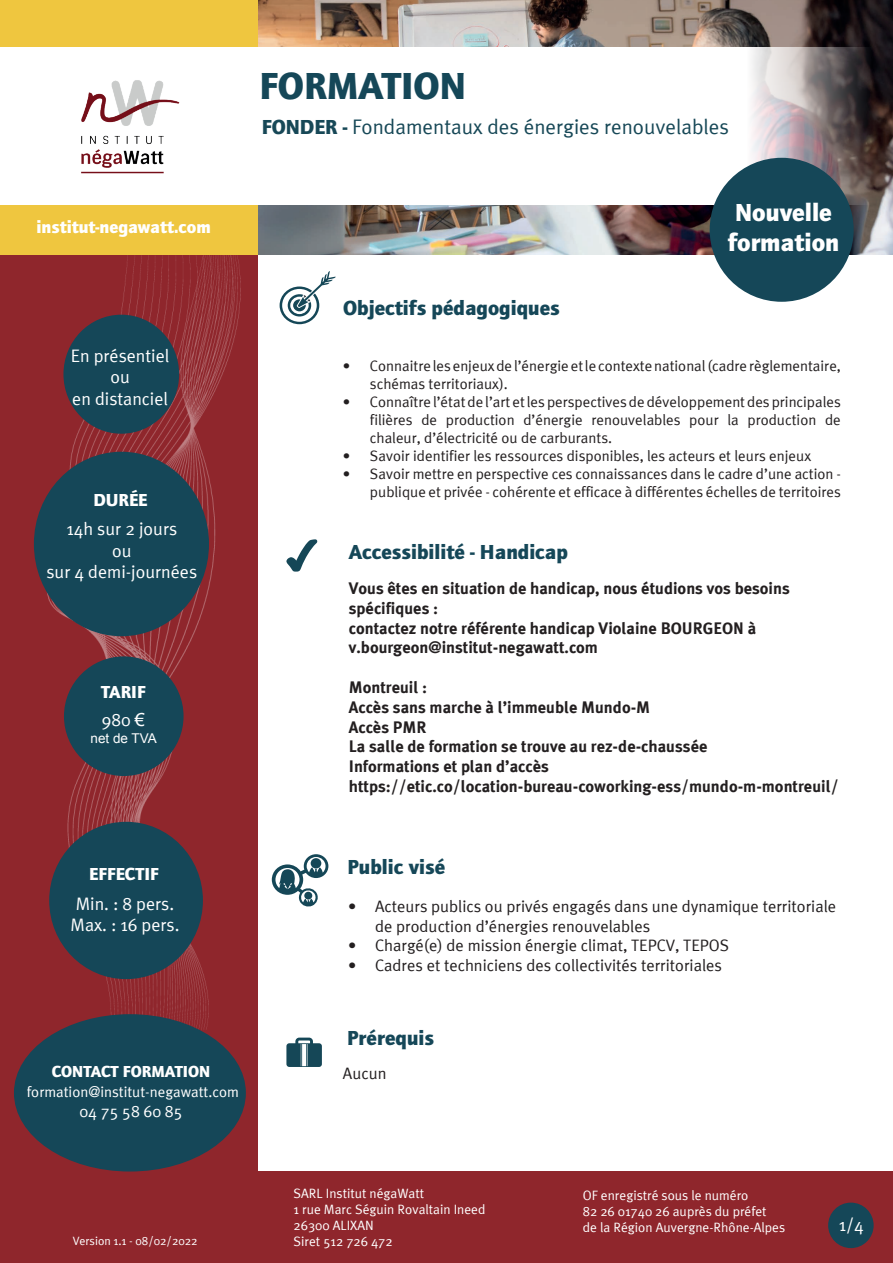
<style>
.page{position:relative;width:893px;height:1263px;background:#fff}
.page>*{position:absolute;margin:0;border:0;box-sizing:border-box;transform-origin:0 0}
.t1{font:900 39px "Quay Itc T";color:#154758}
.t2{font:900 25.5px/30.6px "Quay Itc T";color:#fff}
.t3{font:900 21px "Quay Itc T";color:#154758}
.t4{font:21px "Meta Plus Normal";color:#174857}
.t5{font:18px/21.6px "Meta Plus Normal";color:#fff;text-align:center}
.t6{font:900 18px "Quay Itc T";color:#fff}
.t7{font:700 16.5px/19.8px "Meta Plus";color:#231f20}
.t8{font:16.5px/19.8px "Meta Plus Normal";color:#231f20}
.t9{font:900 16.5px "Quay Itc T";color:#fff}
.t10{font:16.5px "Meta Plus Normal";color:#fff}
.t11{font:15px/18px "Meta Plus Normal";color:#231f20}
.t12{font:15px "Meta Plus Normal";color:#fff}
.t13{font:13.5px/16.2px "Meta Plus Normal";color:#fff}
.t14{font:13.5px "Arial";color:#fff}
.t15{font:12px "Meta Plus Normal";color:#fff}
.s1{font-family:"Quay Itc T";font-weight:900}
.s2{font-family:"Arial"}
</style>
<div class="page">
<div style="left:2px;top:1171px;width:891px;height:92px;background:#8f262c"></div>
<div style="left:42px;top:254px;width:215px;height:1009px;background:#8f262c"></div>
<img style="left:257px;top:0;width:636px;height:254px">
<div style="left:0;top:254px;width:42px;height:1009px;background:#8f262c"></div>
<div style="left:0;top:0;width:257px;height:254px;background:#efc63f"></div>
<div style="left:828px;top:1202px;width:46px;height:46px;background:#154758;border-radius:50%"></div>
<svg style="left:0;top:48px;width:893px;height:157px"></svg>
<img style="left:61px;top:64px;width:134px;height:128px">
<div style="left:710px;top:158px;width:144px;height:144px;background:#154758;border-radius:50%"></div>
<svg style="left:280px;top:271px;width:56px;height:53px"></svg>
<img style="left:33px;top:255px;width:208px;height:776px">
<div style="left:34px;top:452px;width:175px;height:184px;background:#154758;border-radius:50%"></div>
<div style="left:64px;top:656px;width:120px;height:120px;background:#154758;border-radius:50%"></div>
<div style="left:49px;top:822px;width:154px;height:157px;background:#154758;border-radius:50%"></div>
<div style="left:63px;top:315px;width:116px;height:119px;background:#154758;border-radius:50%"></div>
<div style="left:14px;top:1014px;width:232px;height:157px;background:#154758;border-radius:50%"></div>
<svg style="left:286px;top:539px;width:31px;height:33px"></svg>
<svg style="left:272px;top:854px;width:56px;height:53px"></svg>
<div style="left:304px;top:892px;width:8px;height:7px;background:#154757;border-radius:50%"></div>
<svg style="left:286px;top:1037px;width:36px;height:30px"></svg>
<h1 class="t1" style="left:259px;top:63px;width:208px">FORMATION</h1>
<h3 class="t4" style="left:262px;top:114px;width:469px"><span class="s1">FONDER -</span> Fondamentaux des énergies renouvelables</h3>
<p class="t6" style="left:37px;top:216px;width:176px">institut-negawatt.com</p>
<p class="t5" style="left:71px;top:344px;width:100px">En présentiel ou<br>en distanciel</p>
<p class="t6" style="left:93px;top:490px;width:56px">DURÉE</p>
<p class="t5" style="left:47px;top:518px;width:152px">14h sur 2 jours<br>ou<br>sur 4 demi-journées</p>
<p class="t6" style="left:101px;top:681px;width:46px">TARIF</p>
<p class="t5" style="left:102px;top:709px;width:44px">980 <span class="s2">€</span></p>
<p class="t14" style="left:91px;top:729px;width:68px">net de TVA</p>
<p class="t6" style="left:89px;top:863px;width:71px">EFFECTIF</p>
<p class="t5" style="left:71px;top:892px;width:110px;text-align:left">Min. : 8 pers.<br>Max. : 16 pers.</p>
<p class="t9" style="left:52px;top:1062px;width:160px">CONTACT FORMATION</p>
<p class="t12" style="left:27px;top:1083px;width:214px">formation@institut-negawatt.com</p>
<p class="t10" style="left:79px;top:1102px;width:105px">04 75 58 60 85</p>
<h3 class="t3" style="left:343px;top:295px;width:218px">Objectifs pédagogiques</h3>
<h2 class="t2" style="left:728px;top:197px;width:113px">Nouvelle formation</h2>
<p class="t11" style="left:370px;top:357px;width:472px;text-indent:-27px">• Connaitre les enjeux de l’énergie et le contexte national (cadre règlementaire, schémas territoriaux).</p>
<p class="t11" style="left:370px;top:393px;width:472px;text-align:justify;text-indent:-27px">• Connaître l’état de l’art et les perspectives de développement des principales filières de production d’énergie renouvelables pour la production de chaleur, d’électricité ou de carburants.</p>
<p class="t11" style="left:343px;top:447px;width:470px">• Savoir identifier les ressources disponibles, les acteurs et leurs enjeux</p>
<p class="t11" style="left:343px;top:465px;width:499px;text-align:right">• Savoir mettre en perspective ces connaissances dans le cadre d’une action - publique et privée - cohérente et efficace à différentes échelles de territoires</p>
<h3 class="t3" style="left:349px;top:539px;width:221px">Accessibilité - Handicap</h3>
<p class="t7" style="left:349px;top:578px;width:442px">Vous êtes en situation de handicap, nous étudions vos besoins spécifiques :<br>contactez notre référente handicap Violaine BOURGEON à v.bourgeon@institut-negawatt.com</p>
<p class="t7" style="left:349px;top:677px;width:491px">Montreuil :<br>Accès sans marche à l’immeuble Mundo-M<br>Accès PMR<br>La salle de formation se trouve au rez-de-chaussée<br>Informations et plan d’accès https://etic.co/location-bureau-coworking-ess/mundo-m-montreuil/</p>
<h3 class="t3" style="left:347px;top:854px;width:99px">Public visé</h3>
<p class="t8" style="left:375px;top:896px;width:462px;text-indent:-27px">• Acteurs publics ou privés engagés dans une dynamique territoriale de production d’énergies renouvelables</p>
<p class="t8" style="left:348px;top:936px;width:383px">• Chargé(e) de mission énergie climat, TEPCV, TEPOS</p>
<p class="t8" style="left:348px;top:955px;width:375px">• Cadres et techniciens des collectivités territoriales</p>
<h3 class="t3" style="left:347px;top:1026px;width:89px">Prérequis</h3>
<p class="t8" style="left:343px;top:1063px;width:45px">Aucun</p>
<p class="t15" style="left:73px;top:1234px;width:127px">Version 1.1 - 08/02/2022</p>
<p class="t13" style="left:294px;top:1185px;width:193px">SARL Institut négaWatt<br>1 rue Marc Séguin Rovaltain Ineed<br>26300 ALIXAN<br>Siret 512 726 472</p>
<p class="t13" style="left:583px;top:1187px;width:204px">OF enregistré sous le numéro<br>82 26 01740 26 auprès du préfet<br>de la Région Auvergne-Rhône-Alpes</p>
<p class="t5" style="left:839px;top:1213px;width:27px">1/4</p>
</div>
